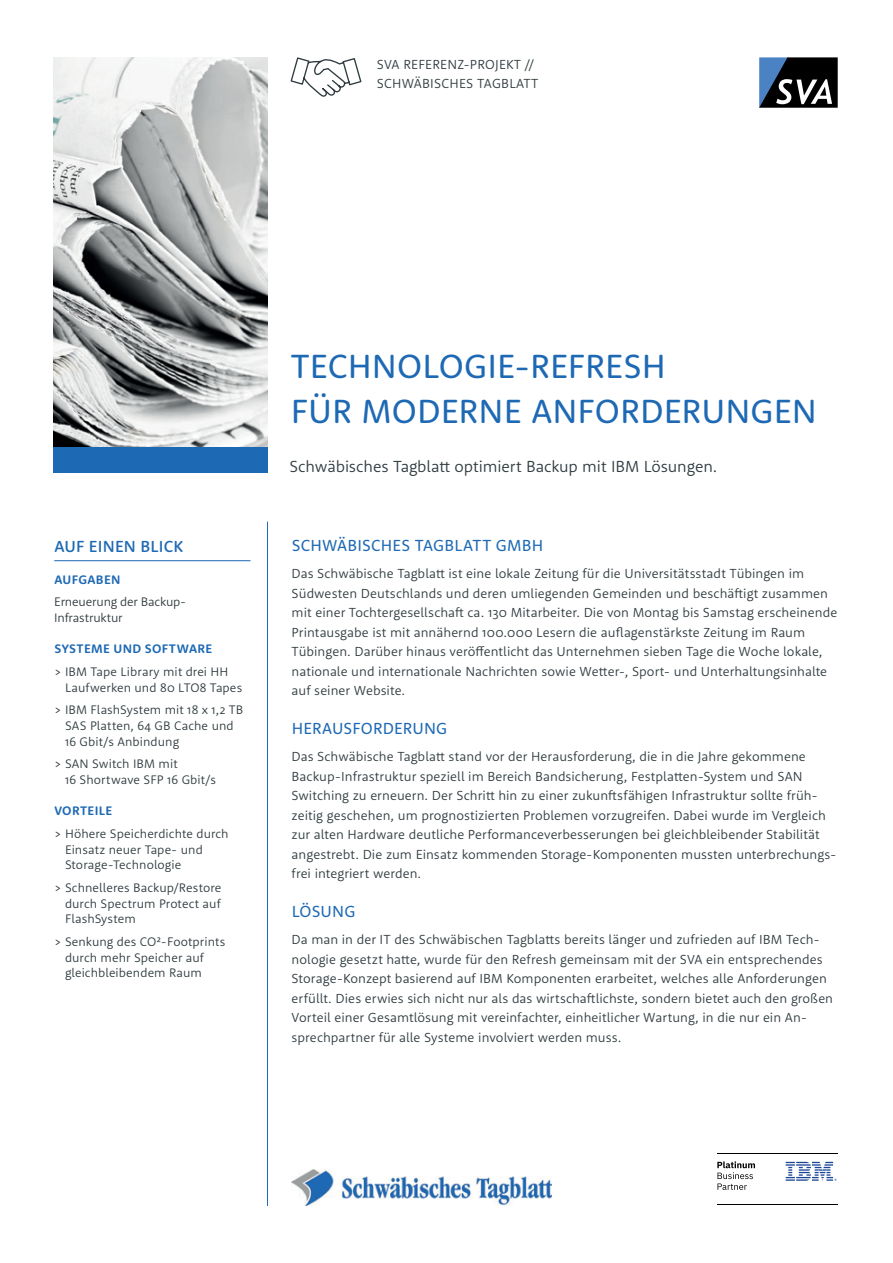
<style>
.page{position:relative;width:893px;height:1263px;background:#fff}
.page>*{position:absolute;margin:0;border:0;box-sizing:border-box;transform-origin:0 0}
.t1{font:34.5px/45.3px "Rooney Sans";letter-spacing:.005em;color:#1e69b4}
.t2{font:300 16.5px "Rooney Sans";letter-spacing:-.005em;color:#2f3b3f}
.t3{font:16.5px "Rooney Sans";letter-spacing:.01em;color:#1e69b4}
.t4{font:500 16.5px "Rooney Sans";letter-spacing:.015em;color:#1e69b4}
.t5{font:300 13.5px/19.5px "Rooney Sans";letter-spacing:.005em;color:#2f3b3f}
.t6{font:300 12.75px/15.8px "Rooney Sans";letter-spacing:.005em;color:#2f3b3f}
.t7{font:700 12.75px "Rooney Sans";letter-spacing:.03em;color:#1e69b4}
.t8{font:300 12.75px/15.8px "Rooney Sans";letter-spacing:-.015em;color:#2f3b3f}
</style>
<div class="page">
<img style="left:53px;top:57px;width:215px;height:390px">
<svg style="left:759px;top:57px;width:79px;height:51px;background:#36404c"></svg>
<hr style="left:267px;top:522px;width:1px;height:684px;background:#1e69b4">
<svg style="left:290px;top:57px;width:72px;height:40px"></svg>
<hr style="left:54px;top:560px;width:197px;height:1px;background:#1e69b4">
<div style="left:53px;top:447px;width:215px;height:26px;background:#1e69b4"></div>
<img style="left:291px;top:1170px;width:261px;height:35px">
<svg style="left:717px;top:1161px;width:38px;height:29px"></svg>
<hr style="left:717px;top:1204px;width:120px;height:1px;background:#000001">
<hr style="left:717px;top:1153px;width:120px;height:1px;background:#000001">
<svg style="left:786px;top:1162px;width:50px;height:19px"></svg>
<p class="t5" style="left:377px;top:54px;width:163px">SVA REFERENZ-PROJEKT //<br>SCHWÄBISCHES TAGBLATT</p>
<p class="t4" style="left:54px;top:536px;width:130px">AUF EINEN BLICK</p>
<p class="t7" style="left:54px;top:571px;width:68px">AUFGABEN</p>
<p class="t8" style="left:54px;top:593px;width:134px">Erneuerung der Backup-<br>Infrastruktur</p>
<p class="t7" style="left:54px;top:641px;width:159px">SYSTEME UND SOFTWARE</p>
<p class="t6" style="left:65px;top:663px;width:179px;text-indent:-11px">&gt; IBM Tape Library mit drei HH<br>Laufwerken und 80 LTO8 Tapes</p>
<p class="t6" style="left:65px;top:701px;width:180px;text-indent:-11px">&gt; IBM FlashSystem mit 18 x 1,2 TB<br>SAS Platten, 64 GB Cache und<br>16 Gbit/s Anbindung</p>
<p class="t6" style="left:65px;top:755px;width:153px;text-indent:-11px">&gt; SAN Switch IBM mit<br>16 Shortwave SFP 16 Gbit/s</p>
<p class="t7" style="left:54px;top:803px;width:59px">VORTEILE</p>
<p class="t6" style="left:65px;top:825px;width:165px;text-indent:-11px">&gt; Höhere Speicherdichte durch<br>Einsatz neuer Tape- und<br>Storage-Technologie</p>
<p class="t6" style="left:65px;top:879px;width:158px;text-align:justify;text-indent:-11px">&gt; Schnelleres Backup/Restore durch Spectrum Protect auf FlashSystem</p>
<p class="t6" style="left:65px;top:933px;width:162px;text-indent:-11px">&gt; Senkung des CO²-Footprints durch mehr Speicher auf gleichbleibendem Raum</p>
<h1 class="t1" style="left:291px;top:342px;width:528px">TECHNOLOGIE-REFRESH<br>FÜR MODERNE ANFORDERUNGEN</h1>
<p class="t2" style="left:289px;top:455px;width:429px">Schwäbisches Tagblatt optimiert Backup mit IBM Lösungen.</p>
<p class="t3" style="left:292px;top:535px;width:253px">SCHWÄBISCHES TAGBLATT GMBH</p>
<p class="t5" style="left:292px;top:563px;width:547px">Das Schwäbische Tagblatt ist eine lokale Zeitung für die Universitätsstadt Tübingen im Südwesten Deutschlands und deren umliegenden Gemeinden und beschäftigt zusammen mit einer Tochtergesellschaft ca. 130 Mitarbeiter. Die von Montag bis Samstag erscheinende Printausgabe ist mit annähernd 100.000 Lesern die auflagenstärkste Zeitung im Raum Tübingen. Darüber hinaus veröffentlicht das Unternehmen sieben Tage die Woche lokale, nationale und internationale Nachrichten sowie Wetter-, Sport- und Unterhaltungsinhalte auf seiner Website.</p>
<p class="t3" style="left:292px;top:718px;width:157px">HERAUSFORDERUNG</p>
<p class="t5" style="left:292px;top:746px;width:546px">Das Schwäbische Tagblatt stand vor der Herausforderung, die in die Jahre gekommene Backup-Infrastruktur speziell im Bereich Bandsicherung, Festplatten-System und SAN Switching zu erneuern. Der Schritt hin zu einer zukunftsfähigen Infrastruktur sollte früh&shy;zeitig geschehen, um prognostizierten Problemen vorzugreifen. Dabei wurde im Vergleich zur alten Hardware deutliche Performanceverbesserungen bei gleichbleibender Stabilität angestrebt. Die zum Einsatz kommenden Storage-Komponenten mussten unterbrechungs&shy;frei integriert werden.</p>
<p class="t3" style="left:292px;top:901px;width:65px">LÖSUNG</p>
<p class="t5" style="left:292px;top:929px;width:543px">Da man in der IT des Schwäbischen Tagblatts bereits länger und zufrieden auf IBM Tech&shy;nologie gesetzt hatte, wurde für den Refresh gemeinsam mit der SVA ein entsprechendes Storage-Konzept basierend auf IBM Komponenten erarbeitet, welches alle Anforderungen erfüllt. Dies erwies sich nicht nur als das wirtschaftlichste, sondern bietet auch den großen Vorteil einer Gesamtlösung mit vereinfachter, einheitlicher Wartung, in die nur ein An&shy;sprechpartner für alle Systeme involviert werden muss.</p>
</div>
